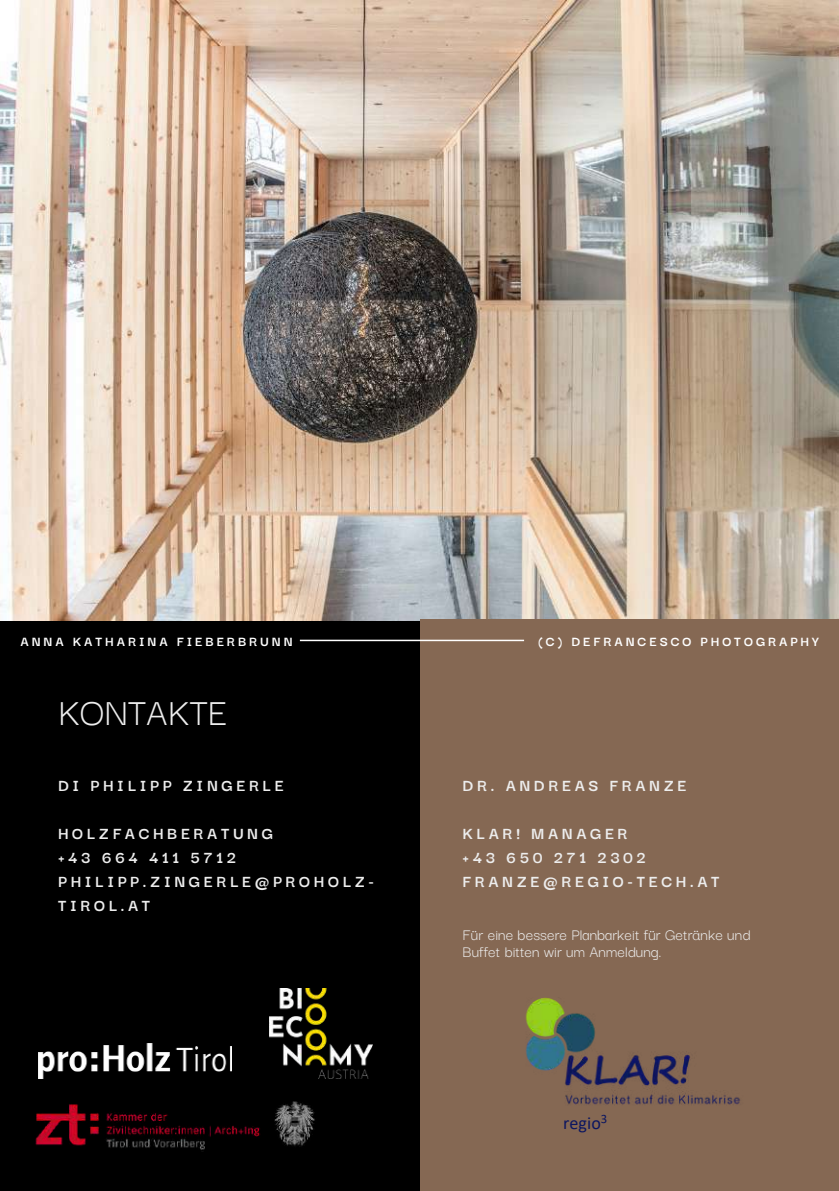
<style>
.page{position:relative;width:839px;height:1191px;background:#fff}
.page>*{position:absolute;margin:0;border:0;box-sizing:border-box;transform-origin:0 0}
.t1{font:40.6px "Darker Grotesque";letter-spacing:.005em;color:#ededed}
.t2{font:700 18px/24px "Darker Grotesque";letter-spacing:.2em;color:#ededed}
.t3{font:18px "Calibri";letter-spacing:.005em;color:#0c1660}
.t4{font:17px/17px "Darker Grotesque";letter-spacing:.005em;color:#ededed}
.t5{font:700 14.6px "Darker Grotesque";letter-spacing:.2em;color:#fff}
</style>
<div class="page">
<div style="left:0;top:0;width:838px;height:1191px;background:#000"></div>
<img style="left:0;top:0;width:838px;height:621px">
<div style="left:420px;top:619px;width:418px;height:572px;background:#856853"></div>
<hr style="left:300px;top:640px;width:224px;height:1px;background:#fff">
<img style="left:525px;top:997px;width:215px;height:108px">
<img style="left:35px;top:1078px;width:280px;height:74px">
<img style="left:39px;top:1044px;width:192px;height:34px">
<img style="left:269px;top:989px;width:104px;height:90px">
<p class="t5" style="left:21px;top:630px;width:273px">ANNA KATHARINA FIEBERBRUNN</p>
<h1 class="t1" style="left:58px;top:682px;width:170px">KONTAKTE</h1>
<p class="t2" style="left:58px;top:772px;width:227px">DI PHILIPP ZINGERLE</p>
<p class="t2" style="left:58px;top:820px;width:317px">HOLZFACHBERATUNG<br>+43 664 411 5712<br>PHILIPP.ZINGERLE@PROHOLZ-<br>TIROL.AT</p>
<p class="t5" style="left:538px;top:630px;width:282px">(C) DEFRANCESCO PHOTOGRAPHY</p>
<p class="t2" style="left:462px;top:772px;width:225px">DR. ANDREAS FRANZE</p>
<p class="t2" style="left:462px;top:820px;width:258px">KLAR! MANAGER<br>+43 650 271 2302<br>FRANZE@REGIO-TECH.AT</p>
<p class="t4" style="left:462px;top:925px;width:289px">Für eine bessere Planbarkeit für Getränke und<br>Buffet bitten wir um Anmeldung.</p>
<p class="t3" style="left:563px;top:1116px;width:46px">regio<sup>3</sup></p>
</div>
